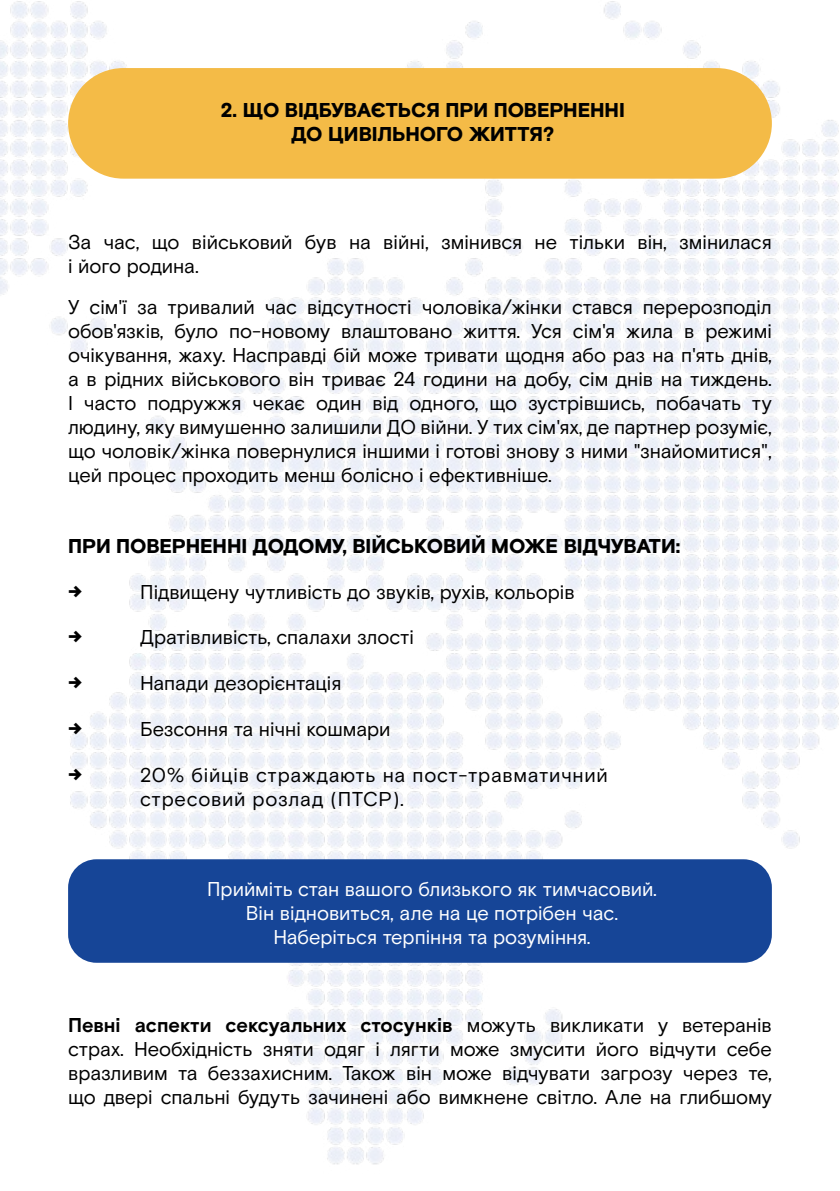
<style>
.page{position:relative;width:840px;height:1191px;background:#fff}
.page>*{position:absolute;margin:0;border:0;box-sizing:border-box;transform-origin:0 0}
.t1{font:20px/24px "Basis Grotesque Arabic Pro";color:#000;text-align:justify}
.t2{font:20px/24px "Basis Grotesque Arabic Pro";letter-spacing:-.005em;color:#fff;text-align:center}
.t3{font:900 20px/24px "Basis Grotesque Arabic Pro";letter-spacing:-.01em;color:#000;text-align:center}
.t4{font:20px/24px "Basis Grotesque Arabic Pro";letter-spacing:.035em;color:#000}
.s1{font-weight:900;font-size:24px}
.s2{font-weight:700}
</style>
<div class="page">
<img style="left:0;top:1px;width:839px;height:1164px">
<div style="left:68px;top:68px;width:703px;height:111px;background:#f4bb47;border-radius:55px"></div>
<div style="left:68px;top:859px;width:703px;height:103px;background:#164597;border-radius:28px"></div>
<p class="t3" style="left:221px;top:100px;width:405px">2. ЩО ВІДБУВАЄТЬСЯ ПРИ ПОВЕРНЕННІ<br>ДО ЦИВІЛЬНОГО ЖИТТЯ?</p>
<p class="t1" style="left:68px;top:232px;width:704px">За час, що військовий був на війні, змінився не тільки він, змінилася і його родина.</p>
<p class="t1" style="left:68px;top:297px;width:704px">У сім'ї за тривалий час відсутності чоловіка/жінки стався перерозподіл обов'язків, було по-новому влаштовано життя. Уся сім'я жила в режимі очікування, жаху. Насправді бій може тривати щодня або раз на п'ять днів, а в рідних військового він триває 24 години на добу, сім днів на тиждень.<br>І часто подружжя чекає один від одного, що зустрівшись, побачать ту людину, яку вимушенно залишили ДО війни. У тих сім'ях, де партнер розуміє, що чоловік/жінка повернулися іншими і готові знову з ними "знайомитися", цей процес проходить менш болісно і ефективніше.</p>
<p class="t3" style="left:68px;top:535px;width:613px">ПРИ ПОВЕРНЕННІ ДОДОМУ, ВІЙСЬКОВИЙ МОЖЕ ВІДЧУВАТИ:</p>
<p class="t1" style="left:68px;top:582px;width:508px"><span class="s1">→</span> Підвищену чутливість до звуків, рухів, кольорів</p>
<p class="t1" style="left:68px;top:627px;width:347px"><span class="s1">→</span> Дратівливість, спалахи злості</p>
<p class="t1" style="left:68px;top:673px;width:275px"><span class="s1">→</span> Напади дезорієнтація</p>
<p class="t1" style="left:68px;top:719px;width:324px"><span class="s1">→</span> Безсоння та нічні кошмари</p>
<p class="t4" style="left:140px;top:765px;width:469px;text-indent:-72px"><span class="s1">→</span> 20% бійців страждають на пост-травматичний стресовий розлад (ПТСР).</p>
<p class="t2" style="left:207px;top:879px;width:451px">Прийміть стан вашого близького як тимчасовий.<br>Він відновиться, але на це потрібен час.<br>Наберіться терпіння та розуміння.</p>
<p class="t1" style="left:68px;top:1015px;width:704px"><span class="s2">Певні аспекти сексуальних стосунків</span> можуть викликати у ветеранів страх. Необхідність зняти одяг і лягти може змусити його відчути себе вразливим та беззахисним. Також він може відчувати загрозу через те, що двері спальні будуть зачинені або вимкнене світло. Але на глибшому</p>
</div>
